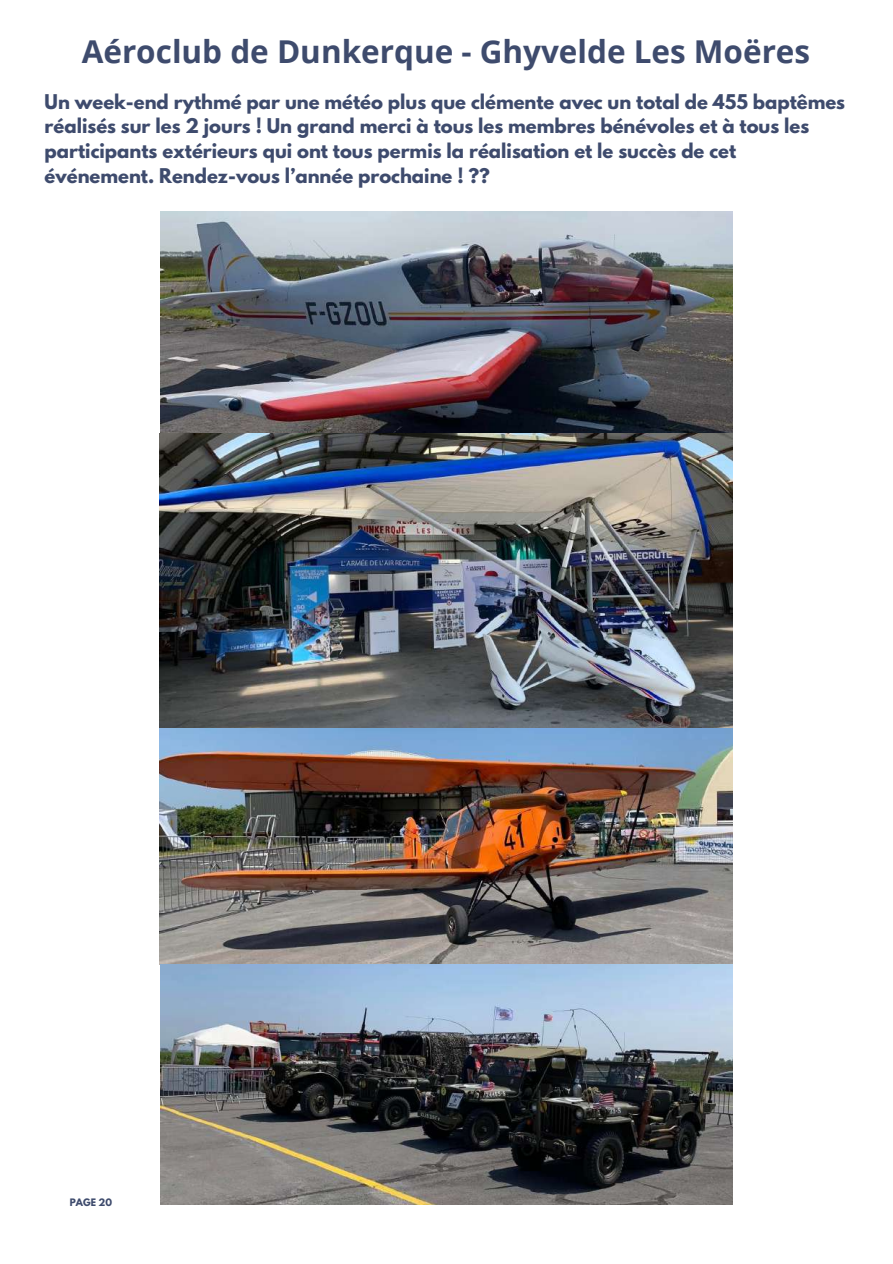
<style>
.page{position:relative;width:893px;height:1264px;background:#fff}
.page>*{position:absolute;margin:0;border:0;box-sizing:border-box;transform-origin:0 0}
.t1{font:700 31.5px "Open Sans";color:#3e4b6d}
.t2{font:700 18px/24.8px "League Spartan";color:#3e4b6d}
.t3{font:700 9.15px "League Spartan";color:#3e4b6d}
</style>
<div class="page">
<img style="left:160px;top:211px;width:572px;height:993px">
<h1 class="t1" style="left:82px;top:29px;width:730px">Aéroclub de Dunkerque - Ghyvelde Les Moëres</h1>
<p class="t2" style="left:45px;top:91px;width:802px">Un week-end rythmé par une météo plus que clémente avec un total de 455 baptêmes réalisés sur les 2 jours ! Un grand merci à tous les membres bénévoles et à tous les participants extérieurs qui ont tous permis la réalisation et le succès de cet événement. Rendez-vous l’année prochaine ! ??</p>
<p class="t3" style="left:70px;top:1197px;width:44px">PAGE 20</p>
</div>
